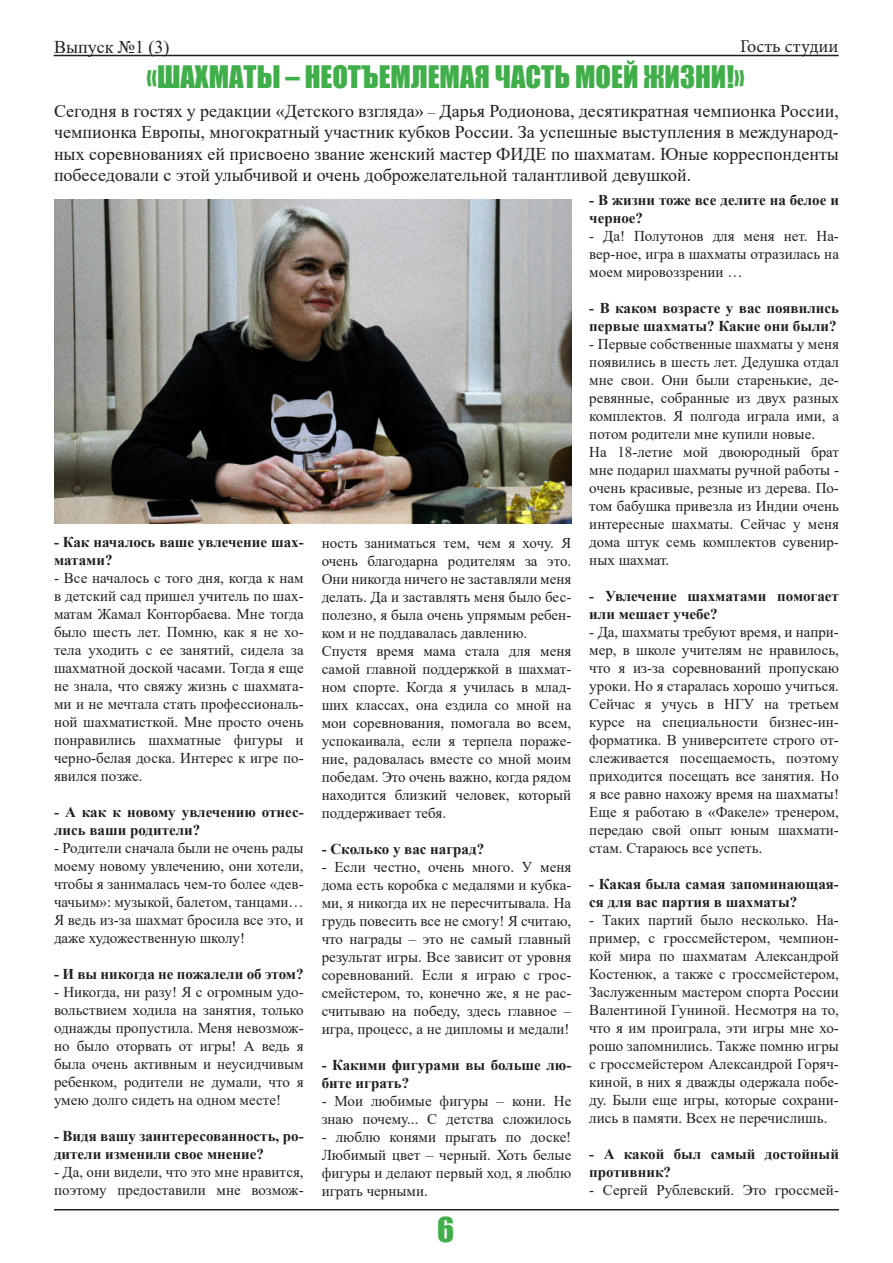
<style>
.page{position:relative;width:893px;height:1263px;background:#fff}
.page>*{position:absolute;margin:0;border:0;box-sizing:border-box;transform-origin:0 0}
.t1{font:31.5px "Impact";color:#40ae49}
.Стиль_абзаца_2{font:28.5px "Impact";color:#40ae49}
.Стиль_абзаца_1{font:18px/21.6px "Times New Roman";color:#231f20;text-align:justify}
.t2{font:18px "Minion Pro";color:#231f20}
.Стиль_абзаца_1-2{font:15px/18px "Times New Roman";color:#231f20;text-align:justify}
.Стиль_абзаца_4{font:700 15px/18px "Times New Roman";color:#231f20}
.Стиль_абзаца_1-3{font:700 15px "Times New Roman";color:#231f20}
.Стиль_абзаца_4-2{font:15px "Times New Roman";color:#231f20}
.s1{font-size:15px}
</style>
<div class="page">
<img style="left:54px;top:200px;width:517px;height:323px">
<hr style="left:54px;top:55px;width:785px;height:1px;background:#231f20">
<hr style="left:54px;top:1209px;width:785px;height:1px;background:#231f20">
<p class="Стиль_абзаца_1" style="left:54px;top:35px;width:117px">Выпуск №1 (3)</p>
<p class="t2" style="left:740px;top:34px;width:100px">Гость студии</p>
<p class="Стиль_абзаца_2" style="left:146px;top:55px;width:600px">«ШАХМАТЫ – НЕОТЪЕМЛЕМАЯ ЧАСТЬ МОЕЙ ЖИЗНИ!»</p>
<p class="Стиль_абзаца_1" style="left:54px;top:99px;width:786px">Сегодня в гостях у редакции «Детского взгляда» <span class="s1">–</span> Дарья Родионова, десятикратная чемпионка России, чемпионка Европы, многократный участник кубков России. За успешные выступления в международ&shy;ных соревнованиях ей присвоено звание женский мастер ФИДЕ по шахматам. Юные корреспонденты побеседовали с этой улыбчивой и очень доброжелательной талантливой девушкой.</p>
<p class="Стиль_абзаца_4" style="left:589px;top:191px;width:251px">- В жизни тоже все делите на белое и черное?</p>
<p class="Стиль_абзаца_1-2" style="left:589px;top:227px;width:251px">- Да! Полутонов для меня нет. На&shy;вер-ное, игра в шахматы отразилась на моем мировоззрении …</p>
<p class="Стиль_абзаца_4" style="left:589px;top:299px;width:251px">- В каком возрасте у вас появились первые шахматы? Какие они были?</p>
<p class="Стиль_абзаца_1-2" style="left:589px;top:335px;width:251px">- Первые собственные шахматы у меня появились в шесть лет. Дедушка отдал мне свои. Они были старенькие, де&shy;ревянные, собранные из двух разных комплектов. Я полгода играла ими, а потом родители мне купили новые.</p>
<p class="Стиль_абзаца_1-2" style="left:589px;top:443px;width:251px">На 18-летие мой двоюродный брат мне подарил шахматы ручной работы - очень красивые, резные из дерева. По&shy;том бабушка привезла из Индии очень интересные шахматы. Сейчас у меня дома штук семь комплектов сувенир&shy;ных шахмат.</p>
<p class="Стиль_абзаца_4" style="left:589px;top:587px;width:251px">- Увлечение шахматами помогает или мешает учебе?</p>
<p class="Стиль_абзаца_1-2" style="left:589px;top:623px;width:251px">- Да, шахматы требуют время, и напри&shy;мер, в школе учителям не нравилось, что я из-за соревнований пропускаю уроки. Но я старалась хорошо учиться.</p>
<p class="Стиль_абзаца_1-2" style="left:589px;top:695px;width:251px">Сейчас я учусь в НГУ на третьем курсе на специальности бизнес-ин&shy;форматика. В университете строго от&shy;слеживается посещаемость, поэтому приходится посещать все занятия. Но я все равно нахожу время на шахматы!<br>Еще я работаю в «Факеле» тренером, передаю свой опыт юным шахмати&shy;стам. Стараюсь все успеть.</p>
<p class="Стиль_абзаца_4" style="left:589px;top:875px;width:251px">- Какая была самая запоминающая&shy;ся для вас партия в шахматы?</p>
<p class="Стиль_абзаца_1-2" style="left:589px;top:911px;width:251px">- Таких партий было несколько. На&shy;пример, с гроссмейстером, чемпион&shy;кой мира по шахматам Александрой Костенюк, а также с гроссмейстером, Заслуженным мастером спорта России Валентиной Гуниной. Несмотря на то, что я им проиграла, эти игры мне хо&shy;рошо запомнились. Также помню игры с гроссмейстером Александрой Горяч&shy;киной, в них я дважды одержала побе&shy;ду. Были еще игры, которые сохрани&shy;лись в памяти. Всех не перечислишь.</p>
<p class="Стиль_абзаца_1-3" style="left:589px;top:1143px;width:251px">- А какой был самый достойный</p>
<p class="Стиль_абзаца_1-3" style="left:589px;top:1161px;width:83px">противник?</p>
<p class="Стиль_абзаца_4-2" style="left:589px;top:1180px;width:251px">- Сергей Рублевский. Это гроссмей-</p>
<p class="Стиль_абзаца_4" style="left:54px;top:533px;width:251px">- Как началось ваше увлечение шах&shy;матами?</p>
<p class="Стиль_абзаца_1-2" style="left:54px;top:569px;width:251px">- Все началось с того дня, когда к нам в детский сад пришел учитель по шах&shy;матам Жамал Конторбаева. Мне тогда было шесть лет. Помню, как я не хо&shy;тела уходить с ее занятий, сидела за шахматной доской часами. Тогда я еще не знала, что свяжу жизнь с шахмата&shy;ми и не мечтала стать профессиональ&shy;ной шахматисткой. Мне просто очень понравились шахматные фигуры и черно-белая доска. Интерес к игре по&shy;явился позже.</p>
<p class="Стиль_абзаца_4" style="left:54px;top:803px;width:251px">- А как к новому увлечению отнес&shy;лись ваши родители?</p>
<p class="Стиль_абзаца_1-2" style="left:54px;top:839px;width:251px">- Родители сначала были не очень рады моему новому увлечению, они хотели, чтобы я занималась чем-то более «дев&shy;чачьим»: музыкой, балетом, танцами… Я ведь из-за шахмат бросила все это, и даже художественную школу!</p>
<p class="Стиль_абзаца_4" style="left:54px;top:965px;width:251px">- И вы никогда не пожалели об этом?</p>
<p class="Стиль_абзаца_1-2" style="left:54px;top:983px;width:251px">- Никогда, ни разу! Я с огромным удо&shy;вольствием ходила на занятия, только однажды пропустила. Меня невозмож&shy;но было оторвать от игры! А ведь я была очень активным и неусидчивым ребенком, родители не думали, что я умею долго сидеть на одном месте!</p>
<p class="Стиль_абзаца_4" style="left:54px;top:1127px;width:251px">- Видя вашу заинтересованность, ро&shy;дители изменили свое мнение?</p>
<p class="Стиль_абзаца_1-2" style="left:54px;top:1163px;width:251px">- Да, они видели, что это мне нравится, поэтому предоставили мне возмож-</p>
<p class="Стиль_абзаца_1-2" style="left:322px;top:533px;width:251px">ность заниматься тем, чем я хочу. Я очень благодарна родителям за это.<br>Они никогда ничего не заставляли меня делать. Да и заставлять меня было бес&shy;полезно, я была очень упрямым ребен&shy;ком и не поддавалась давлению.</p>
<p class="Стиль_абзаца_1-2" style="left:322px;top:641px;width:251px">Спустя время мама стала для меня самой главной поддержкой в шахмат&shy;ном спорте. Когда я училась в млад&shy;ших классах, она ездила со мной на мои соревнования, помогала во всем, успокаивала, если я терпела пораже&shy;ние, радовалась вместе со мной моим победам. Это очень важно, когда рядом находится близкий человек, который поддерживает тебя.</p>
<p class="Стиль_абзаца_4" style="left:322px;top:839px;width:164px">- Сколько у вас наград?</p>
<p class="Стиль_абзаца_1-2" style="left:322px;top:857px;width:251px">- Если честно, очень много. У меня дома есть коробка с медалями и кубка&shy;ми, я никогда их не пересчитывала. На грудь повесить все не смогу! Я считаю, что награды – это не самый главный результат игры. Все зависит от уровня соревнований. Если я играю с грос&shy;смейстером, то, конечно же, я не рас&shy;считываю на победу, здесь главное – игра, процесс, а не дипломы и медали!</p>
<p class="Стиль_абзаца_4" style="left:322px;top:1055px;width:251px">- Какими фигурами вы больше лю&shy;бите играть?</p>
<p class="Стиль_абзаца_1-2" style="left:322px;top:1091px;width:251px">- Мои любимые фигуры – кони. Не знаю почему... С детства сложилось</p>
<p class="Стиль_абзаца_1-2" style="left:322px;top:1127px;width:251px">- люблю конями прыгать по доске!<br>Любимый цвет – черный. Хоть белые фигуры и делают первый ход, я люблю играть черными.</p>
<p class="t1" style="left:437px;top:1205px;width:19px">6</p>
</div>
